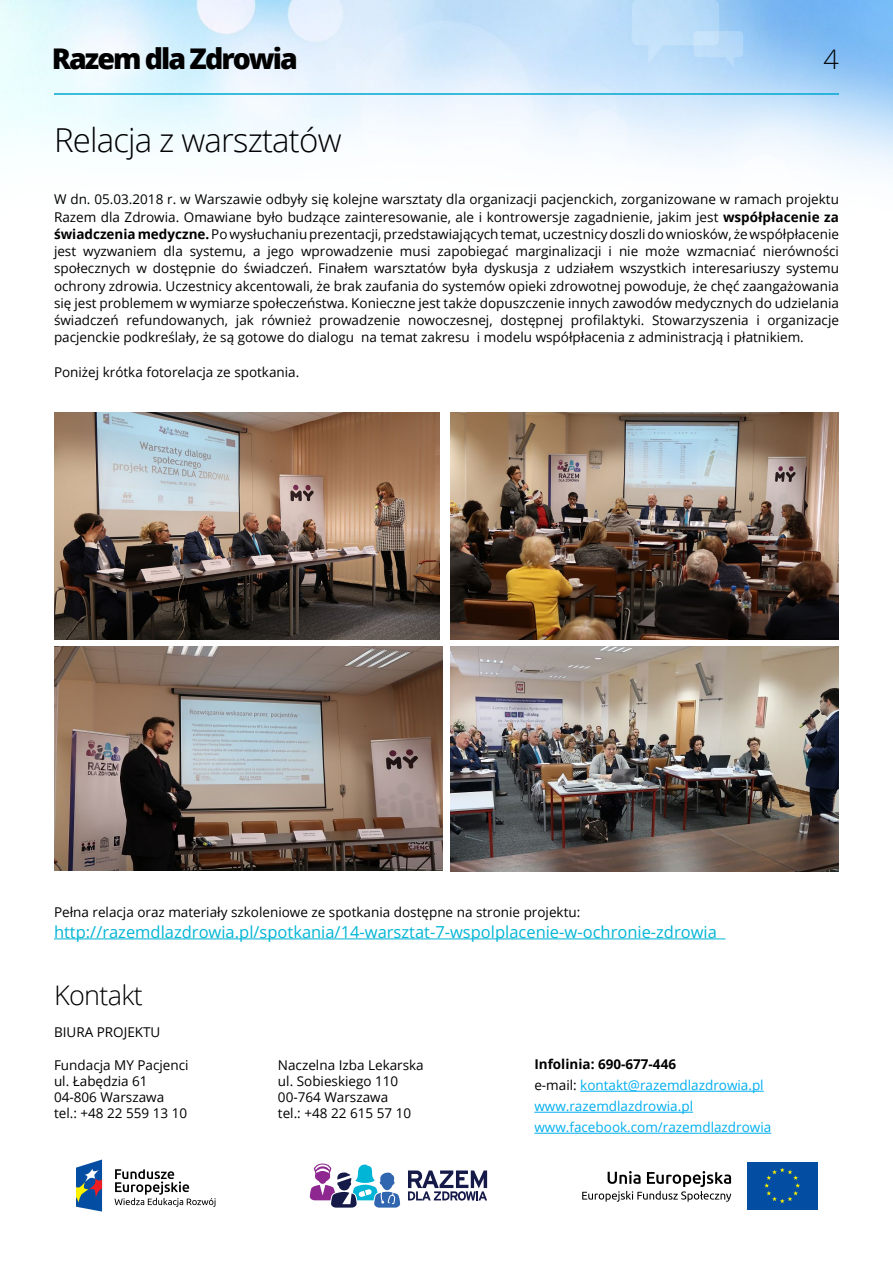
<style>
.page{position:relative;width:893px;height:1263px;background:#fff}
.page>*{position:absolute;margin:0;border:0;box-sizing:border-box;transform-origin:0 0}
.t1{font:300 33px "Open Sans";letter-spacing:-.025em;color:#000}
.t2{font:800 28.5px "Open Sans";letter-spacing:-.07em;color:#000}
.t3{font:300 27px "Open Sans";letter-spacing:-.025em;color:#000}
.t4{font:16.5px "Open Sans";color:#00b5d5}
.t5{font:13.5px/17.2px "Open Sans";color:#000}
.t6{font:13.5px/21px "Open Sans";color:#00aeef}
.s1{font-weight:700}
.s2{font-weight:700;color:#000}
.s3{color:#000}
</style>
<div class="page">
<hr style="left:54px;top:93px;width:785px;height:2px;background:#00a9cf">
<svg style="left:76px;top:1159px;width:26px;height:52px"></svg>
<svg style="left:115px;top:1169px;width:101px;height:38px"></svg>
<svg style="left:408px;top:1170px;width:79px;height:31px"></svg>
<svg style="left:309px;top:1163px;width:91px;height:44px"></svg>
<div style="left:747px;top:1162px;width:71px;height:47px;background:#034ea2"></div>
<svg style="left:764px;top:1167px;width:36px;height:36px"></svg>
<svg style="left:582px;top:1171px;width:149px;height:31px"></svg>
<hr style="left:580px;top:1091px;width:184px;height:1px;background:#00aeef">
<hr style="left:534px;top:1112px;width:159px;height:1px;background:#00aeef">
<hr style="left:534px;top:1133px;width:237px;height:1px;background:#00aeef">
<hr style="left:54px;top:938px;width:671px;height:1px;background:#00b5d5">
<img style="left:54px;top:412px;width:385px;height:227px">
<img style="left:451px;top:412px;width:388px;height:227px">
<img style="left:54px;top:646px;width:388px;height:225px">
<img style="left:451px;top:646px;width:388px;height:226px">
<h2 class="t2" style="left:52px;top:37px;width:248px">Razem dla Zdrowia</h2>
<h3 class="t3" style="left:824px;top:40px;width:17px">4</h3>
<h1 class="t1" style="left:54px;top:117px;width:289px">Relacja z warsztatów</h1>
<p class="t5" style="left:54px;top:190px;width:786px;text-align:justify">W dn. 05.03.2018 r. w Warszawie odbyły się kolejne warsztaty dla organizacji pacjenckich, zorganizowane w ramach projektu Razem dla Zdrowia. Omawiane było budzące zainteresowanie, ale i kontrowersje zagadnienie, jakim jest <span class="s1">współpłacenie za świadczenia medyczne.</span> Po wysłuchaniu prezentacji, przedstawiających temat, uczestnicy doszli do wniosków, że współpłacenie jest wyzwaniem dla systemu, a jego wprowadzenie musi zapobiegać marginalizacji i nie może wzmacniać nierówności społecznych w dostępnie do świadczeń. Finałem warsztatów była dyskusja z udziałem wszystkich interesariuszy systemu ochrony zdrowia. Uczestnicy akcentowali, że brak zaufania do systemów opieki zdrowotnej powoduje, że chęć zaangażowania się jest problemem w wymiarze społeczeństwa. Konieczne jest także dopuszczenie innych zawodów medycznych do udzielania świadczeń refundowanych, jak również prowadzenie nowoczesnej, dostępnej profilaktyki. Stowarzyszenia i organizacje pacjenckie podkreślały, że są gotowe do dialogu na temat zakresu i modelu współpłacenia z administracją i płatnikiem.</p>
<p class="t5" style="left:54px;top:363px;width:247px">Poniżej krótka fotorelacja ze spotkania.</p>
<p class="t5" style="left:54px;top:903px;width:528px">Pełna relacja oraz materiały szkoleniowe ze spotkania dostępne na stronie projektu:</p>
<p class="t4" style="left:54px;top:920px;width:664px">http://razemdlazdrowia.pl/spotkania/14-warsztat-7-wspolplacenie-w-ochronie-zdrowia</p>
<h3 class="t3" style="left:54px;top:977px;width:90px">Kontakt</h3>
<p class="t5" style="left:54px;top:1023px;width:108px">BIURA PROJEKTU</p>
<p class="t5" style="left:54px;top:1056px;width:136px;line-height:16.2px">Fundacja MY Pacjenci ul. Łabędzia 61<br>04-806 Warszawa tel.: +48 22 559 13 10</p>
<p class="t5" style="left:278px;top:1056px;width:147px;line-height:16.2px">Naczelna Izba Lekarska ul. Sobieskiego 110<br>00-764 Warszawa<br>tel.: +48 22 615 57 10</p>
<p class="t6" style="left:534px;top:1053px;width:238px"><span class="s2">Infolinia: 690-677-446<br></span><span class="s3">e-mail:</span> kontakt@razemdlazdrowia.pl www.razemdlazdrowia.pl www.facebook.com/razemdlazdrowia</p>
</div>
